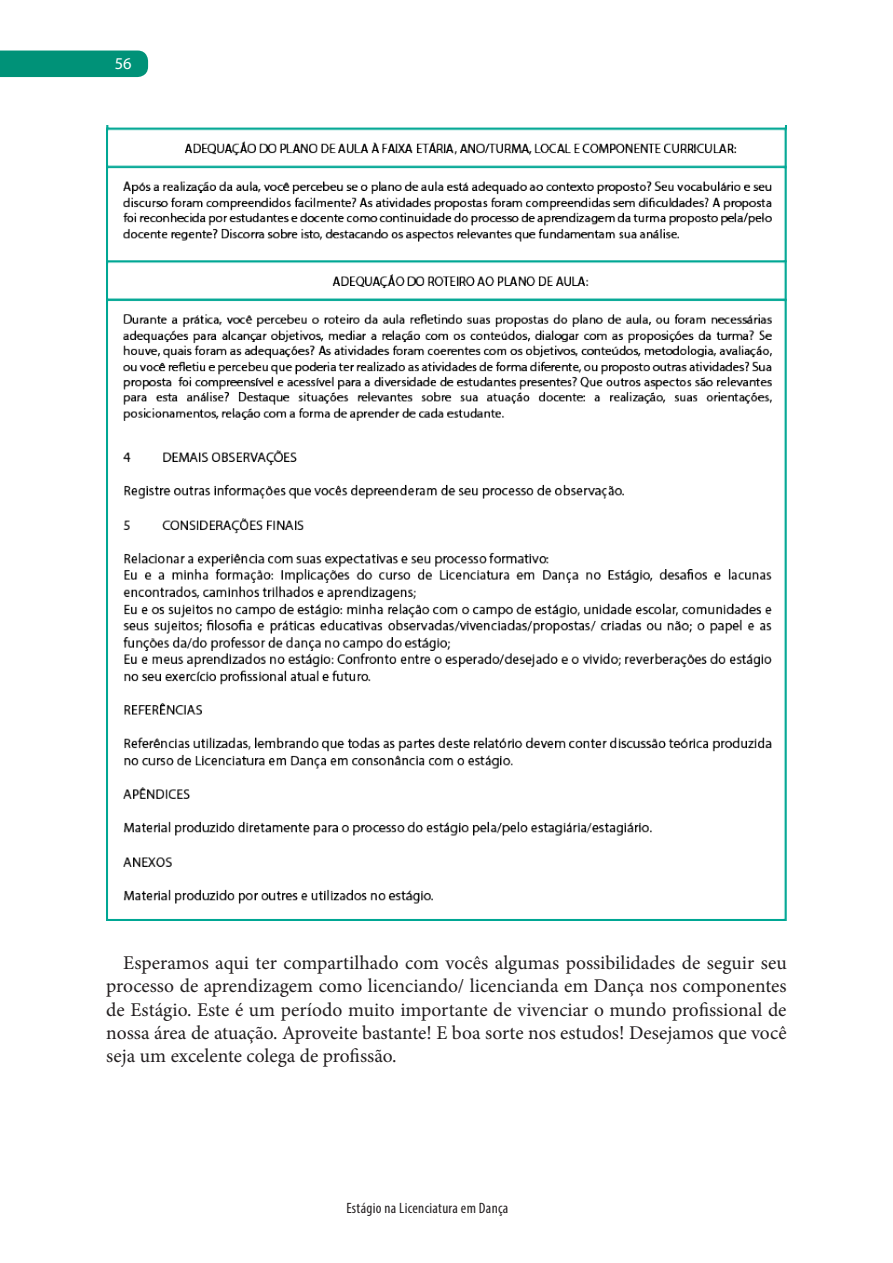
<style>
.page{position:relative;width:893px;height:1263px;background:#fff}
.page>*{position:absolute;margin:0;border:0;box-sizing:border-box;transform-origin:0 0}
.t1{font:19.5px/23.4px "Minion Pro";color:#231f20;text-align:justify}
.t2{font:16.5px "Myriad Pro";color:#fff}
.t3{font:condensed 15px "Myriad Pro";letter-spacing:.02em;color:#231f20}
</style>
<div class="page">
<div style="left:0;top:51px;width:148px;height:26px;background:#009278"></div>
<img style="left:106px;top:125px;width:681px;height:795px">
<p class="t2" style="left:115px;top:54px;width:18px">56</p>
<p class="t1" style="left:106px;top:951px;width:682px;text-indent:17px">Esperamos aqui ter compartilhado com vocês algumas possibilidades de seguir seu processo de aprendizagem como licenciando/ licencianda em Dança nos componentes de Estágio. Este é um período muito importante de vivenciar o mundo profissional de nossa área de atuação. Aproveite bastante! E boa sorte nos estudos! Desejamos que você seja um excelente colega de profissão.</p>
<p class="t3" style="left:346px;top:1198px;width:164px">Estágio na Licenciatura em Dança</p>
</div>
